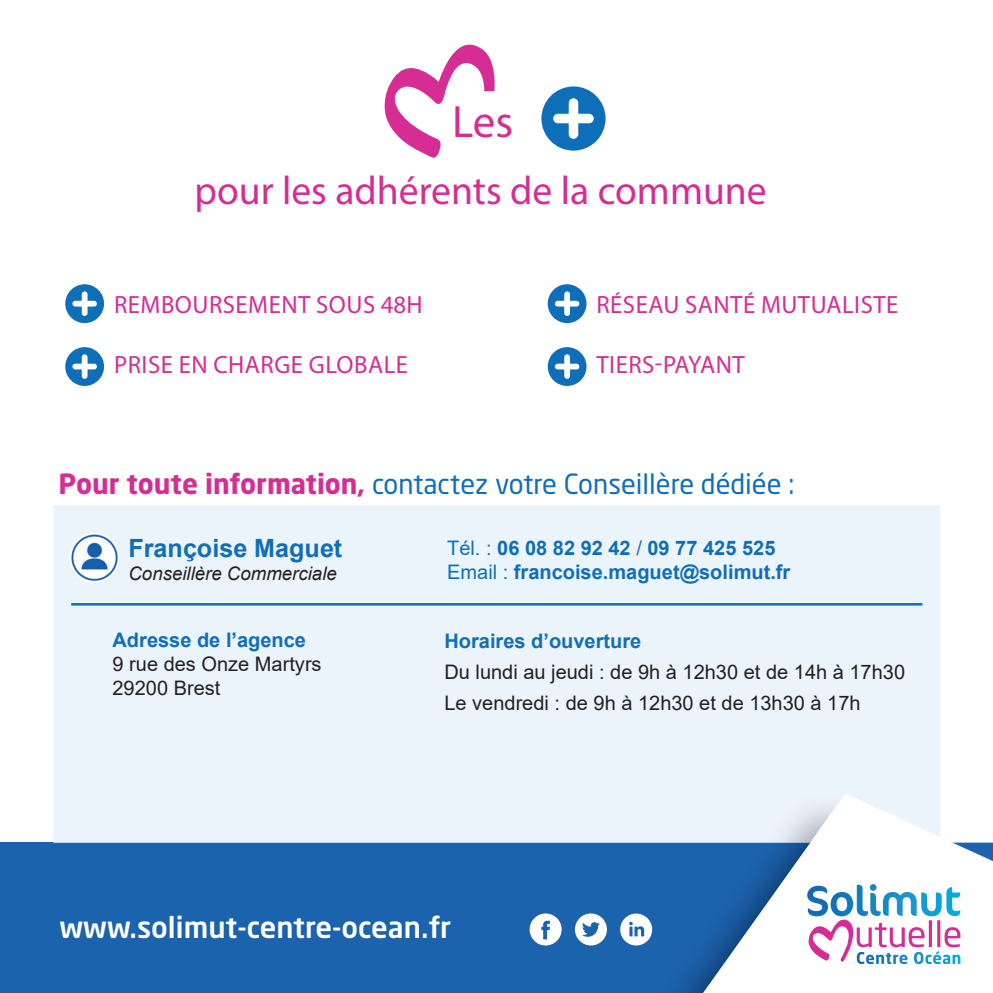
<style>
.page{position:relative;width:993px;height:993px;background:#fff}
.page>*{position:absolute;margin:0;border:0;box-sizing:border-box;transform-origin:0 0}
.t1{font:45.5px "Myriad Pro";color:#d52d93}
.t2{font:40px "Myriad Pro";color:#d52d93}
.t3{font:500 29px "Neo Sans Std";color:#fff}
.t4{font:27.5px "Neo Sans Std";color:#0f6eb8}
.t5{font:700 25.25px "Arial";color:#0f6eb8}
.t6{font:25px "Myriad Pro";letter-spacing:.02em;color:#d52d93}
.t7{font:20px/31px "Arial";color:#231f20}
.t8{font:700 20px/24px "Arial";color:#0f6eb8}
.t9{font:italic 18.75px "Arial";color:#231f20}
.s1{font-weight:700;color:#d52d93}
.s2{font-weight:400}
</style>
<div class="page">
<div style="left:0;top:842px;width:992px;height:150px;background:#1c63ae"></div>
<div style="left:53px;top:505px;width:886px;height:337px;background:#ecf4fb"></div>
<img style="left:69px;top:532px;width:50px;height:50px">
<hr style="left:71px;top:603px;width:851px;height:2px;background:#0f6eb8">
<svg style="left:541px;top:86px;width:64px;height:64px"></svg>
<svg style="left:65px;top:284px;width:39px;height:39px"></svg>
<svg style="left:547px;top:284px;width:39px;height:39px"></svg>
<svg style="left:65px;top:347px;width:39px;height:39px"></svg>
<svg style="left:547px;top:347px;width:39px;height:39px"></svg>
<svg style="left:384px;top:44px;width:110px;height:114px"></svg>
<img style="left:507px;top:790px;width:433px;height:156px">
<svg style="left:562px;top:793px;width:430px;height:199px"></svg>
<svg style="left:803px;top:883px;width:176px;height:84px;background:#d2d5ea"></svg>
<svg style="left:529px;top:913px;width:32px;height:32px"></svg>
<svg style="left:574px;top:913px;width:32px;height:32px"></svg>
<svg style="left:620px;top:913px;width:32px;height:32px"></svg>
<h1 class="t1" style="left:452px;top:93px;width:63px">Les</h1>
<h2 class="t2" style="left:194px;top:166px;width:573px">pour les adhérents de la commune</h2>
<p class="t6" style="left:114px;top:289px;width:310px">REMBOURSEMENT SOUS 48H</p>
<p class="t6" style="left:114px;top:349px;width:295px">PRISE EN CHARGE GLOBALE</p>
<p class="t6" style="left:596px;top:289px;width:303px">RÉSEAU SANTÉ MUTUALISTE</p>
<p class="t6" style="left:596px;top:349px;width:150px">TIERS-PAYANT</p>
<h3 class="t4" style="left:58px;top:466px;width:737px"><span class="s1">Pour toute information,</span> contactez votre Conseillère dédiée :</h3>
<p class="t5" style="left:128px;top:530px;width:215px">Françoise Maguet</p>
<p class="t9" style="left:128px;top:560px;width:210px">Conseillère Commerciale</p>
<p class="t8" style="left:112px;top:628px;width:195px">Adresse de l’agence</p>
<p class="t7" style="left:112px;top:651px;width:210px;line-height:24px">9 rue des Onze Martyrs<br>29200 Brest</p>
<p class="t8" style="left:447px;top:535px;width:344px"><span class="s2">Tél. :</span> 06 08 82 92 42 <span class="s2">/</span> 09 77 425 525<br><span class="s2">Email :</span> francoise.maguet@solimut.fr</p>
<p class="t8" style="left:444px;top:629px;width:198px">Horaires d’ouverture</p>
<p class="t7" style="left:444px;top:656px;width:462px">Du lundi au jeudi : de 9h à 12h30 et de 14h à 17h30<br>Le vendredi : de 9h à 12h30 et de 13h30 à 17h</p>
<h3 class="t3" style="left:59px;top:908px;width:393px">www.solimut-centre-ocean.fr</h3>
</div>
